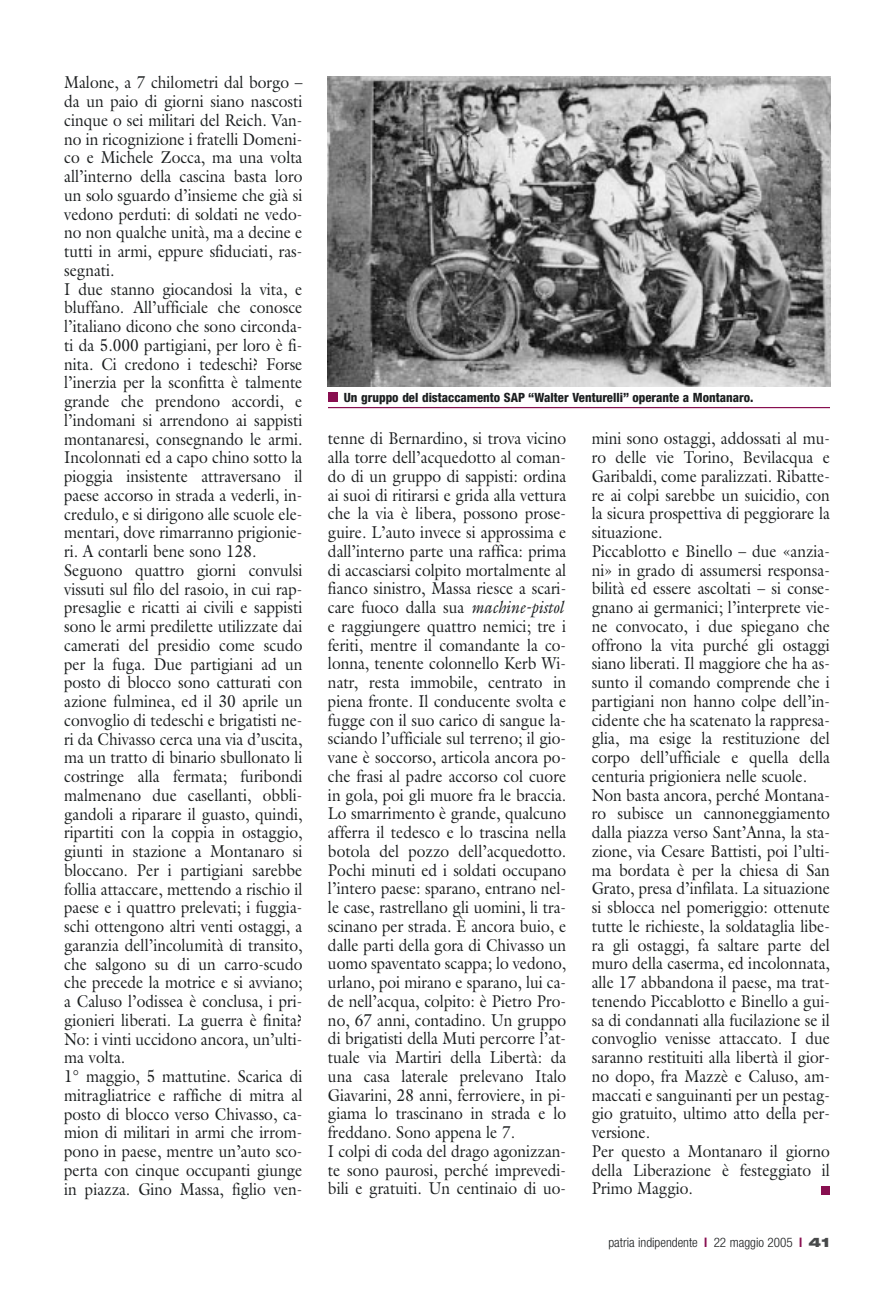
<style>
.page{position:relative;width:893px;height:1296px;background:#fff}
.page>*{position:absolute;margin:0;border:0;box-sizing:border-box;transform-origin:0 0}
.t1{font:17.25px/18.8px "Galliard";color:#1c1f20;scale:.9 1}
.t2{font:300 condensed 13.2px "Helvetica Neue";color:#1c1f20}
.t3{font:800 condensed 12.75px "Helvetica Neue";color:#1c1f20}
.s1{font-style:italic}
.s2{font-weight:700;color:#880f50}
.s3{font-weight:900;font-stretch:expanded;color:#47494a}
</style>
<div class="page">
<div style="left:821px;top:1186px;width:9px;height:8px;background:#880f50"></div>
<img style="left:328px;top:77px;width:502px;height:310px">
<hr style="left:328px;top:407px;width:502px;height:1px;background:#880f50">
<div style="left:328px;top:393px;width:9px;height:9px;background:#880f50"></div>
<p class="t1" style="left:64px;top:75px;width:266px">Malone, a 7 chilometri dal borgo – da un paio di giorni siano nascosti cinque o sei militari del Reich. Van&shy;no in ricognizione i fratelli Domeni&shy;co e Michele Zocca, ma una volta all’interno della cascina basta loro un solo sguardo d’insieme che già si vedono perduti: di soldati ne vedo&shy;no non qualche unità, ma a decine e tutti in armi, eppure sfiduciati, ras&shy;segnati.<br>I due stanno giocandosi la vita, e bluffano. All’ufficiale che conosce l’italiano dicono che sono circonda&shy;ti da 5.000 partigiani, per loro è fi&shy;nita. Ci credono i tedeschi? Forse l’inerzia per la sconfitta è talmente grande che prendono accordi, e l’indomani si arrendono ai sappisti montanaresi, consegnando le armi.<br>Incolonnati ed a capo chino sotto la pioggia insistente attraversano il paese accorso in strada a vederli, in&shy;credulo, e si dirigono alle scuole ele&shy;mentari, dove rimarranno prigionie&shy;ri. A contarli bene sono 128.<br>Seguono quattro giorni convulsi vissuti sul filo del rasoio, in cui rap&shy;presaglie e ricatti ai civili e sappisti sono le armi predilette utilizzate dai camerati del presidio come scudo per la fuga. Due partigiani ad un posto di blocco sono catturati con azione fulminea, ed il 30 aprile un convoglio di tedeschi e brigatisti ne&shy;ri da Chivasso cerca una via d’uscita, ma un tratto di binario sbullonato li costringe alla fermata; furibondi malmenano due casellanti, obbli&shy;gandoli a riparare il guasto, quindi, ripartiti con la coppia in ostaggio, giunti in stazione a Montanaro si bloccano. Per i partigiani sarebbe follia attaccare, mettendo a rischio il paese e i quattro prelevati; i fuggia&shy;schi ottengono altri venti ostaggi, a garanzia dell’incolumità di transito, che salgono su di un carro-scudo che precede la motrice e si avviano; a Caluso l’odissea è conclusa, i pri&shy;gionieri liberati. La guerra è finita?<br>No: i vinti uccidono ancora, un’ulti&shy;ma volta.<br>1° maggio, 5 mattutine. Scarica di mitragliatrice e raffiche di mitra al posto di blocco verso Chivasso, ca&shy;mion di militari in armi che irrom&shy;pono in paese, mentre un’auto sco&shy;perta con cinque occupanti giunge in piazza. Gino Massa, figlio ven-</p>
<p class="t3" style="left:344px;top:393px;width:411px">Un gruppo del distaccamento SAP “Walter Venturelli” operante a Montanaro.</p>
<p class="t1" style="left:328px;top:431px;width:266px">tenne di Bernardino, si trova vicino alla torre dell’acquedotto al coman&shy;do di un gruppo di sappisti: ordina ai suoi di ritirarsi e grida alla vettura che la via è libera, possono prose&shy;guire. L’auto invece si approssima e dall’interno parte una raffica: prima di accasciarsi colpito mortalmente al fianco sinistro, Massa riesce a scari&shy;care fuoco dalla sua <span class="s1">machine-pistol </span>e raggiungere quattro nemici; tre i feriti, mentre il comandante la co&shy;lonna, tenente colonnello Kerb Wi&shy;natr, resta immobile, centrato in piena fronte. Il conducente svolta e fugge con il suo carico di sangue la&shy;sciando l’ufficiale sul terreno; il gio&shy;vane è soccorso, articola ancora po&shy;che frasi al padre accorso col cuore in gola, poi gli muore fra le braccia.<br>Lo smarrimento è grande, qualcuno afferra il tedesco e lo trascina nella botola del pozzo dell’acquedotto.<br>Pochi minuti ed i soldati occupano l’intero paese: sparano, entrano nel&shy;le case, rastrellano gli uomini, li tra&shy;scinano per strada. È ancora buio, e dalle parti della gora di Chivasso un uomo spaventato scappa; lo vedono, urlano, poi mirano e sparano, lui ca&shy;de nell’acqua, colpito: è Pietro Pro&shy;no, 67 anni, contadino. Un gruppo di brigatisti della Muti percorre l’at&shy;tuale via Martiri della Libertà: da una casa laterale prelevano Italo Giavarini, 28 anni, ferroviere, in pi&shy;giama lo trascinano in strada e lo freddano. Sono appena le 7.<br>I colpi di coda del drago agonizzan&shy;te sono paurosi, perché imprevedi&shy;bili e gratuiti. Un centinaio di uo-</p>
<p class="t1" style="left:591px;top:431px;width:266px">mini sono ostaggi, addossati al mu&shy;ro delle vie Torino, Bevilacqua e Garibaldi, come paralizzati. Ribatte&shy;re ai colpi sarebbe un suicidio, con la sicura prospettiva di peggiorare la situazione.<br>Piccablotto e Binello – due «anzia&shy;ni» in grado di assumersi responsa&shy;bilità ed essere ascoltati – si conse&shy;gnano ai germanici; l’interprete vie&shy;ne convocato, i due spiegano che offrono la vita purché gli ostaggi siano liberati. Il maggiore che ha as&shy;sunto il comando comprende che i partigiani non hanno colpe dell’in&shy;cidente che ha scatenato la rappresa&shy;glia, ma esige la restituzione del corpo dell’ufficiale e quella della centuria prigioniera nelle scuole.<br>Non basta ancora, perché Montana&shy;ro subisce un cannoneggiamento dalla piazza verso Sant’Anna, la sta&shy;zione, via Cesare Battisti, poi l’ulti&shy;ma bordata è per la chiesa di San Grato, presa d’infilata. La situazione si sblocca nel pomeriggio: ottenute tutte le richieste, la soldataglia libe&shy;ra gli ostaggi, fa saltare parte del muro della caserma, ed incolonnata, alle 17 abbandona il paese, ma trat&shy;tenendo Piccablotto e Binello a gui&shy;sa di condannati alla fucilazione se il convoglio venisse attaccato. I due saranno restituiti alla libertà il gior&shy;no dopo, fra Mazzè e Caluso, am&shy;maccati e sanguinanti per un pestag&shy;gio gratuito, ultimo atto della per&shy;versione.<br>Per questo a Montanaro il giorno della Liberazione è festeggiato il Primo Maggio.</p>
<p class="t2" style="left:608px;top:1238px;width:223px">patria indipendente <span class="s2">l</span> 22 maggio 2005 <span class="s2">l</span> <span class="s3">41</span></p>
</div>
